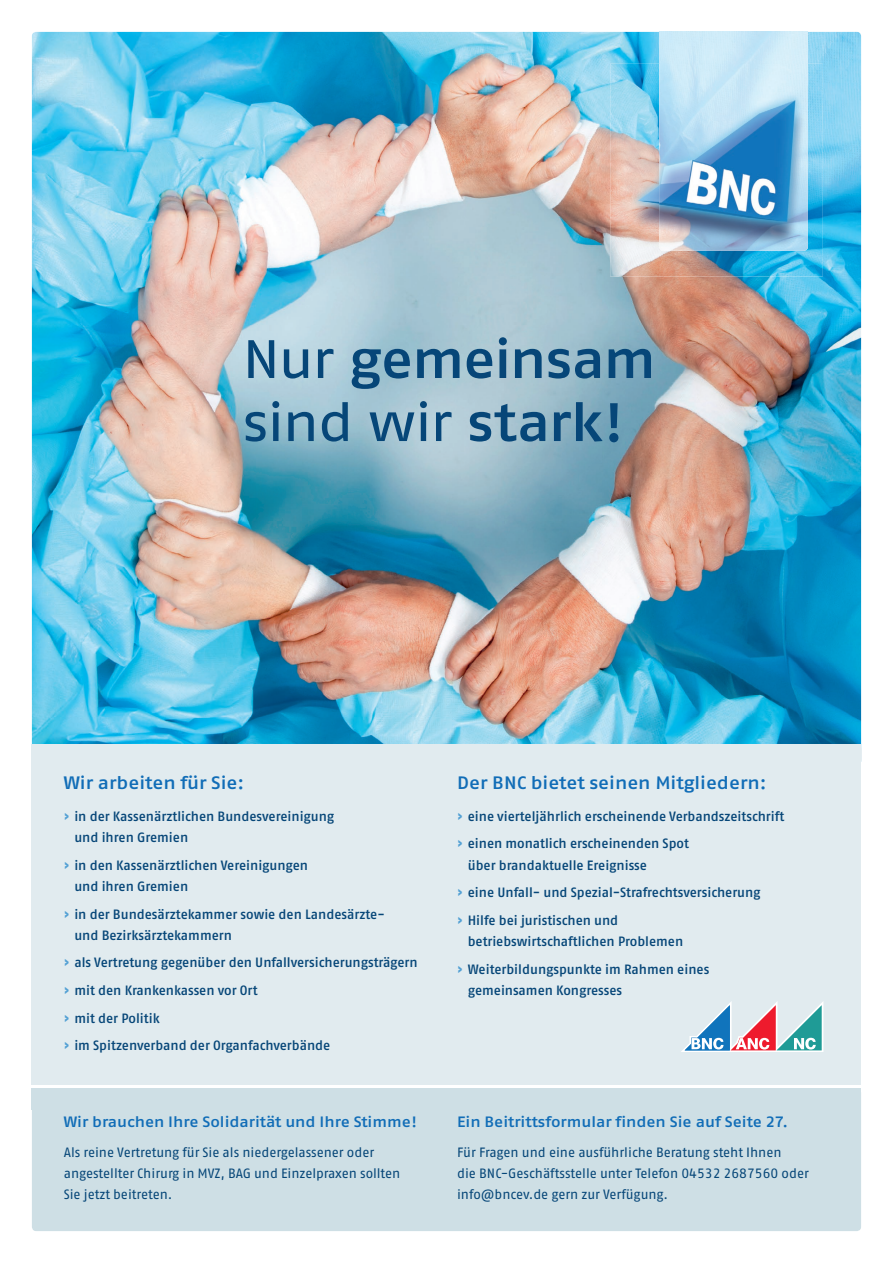
<style>
.page{position:relative;width:893px;height:1263px;background:#fff}
.page>*{position:absolute;margin:0;border:0;box-sizing:border-box;transform-origin:0 0}
.t1{font:54px/63px "Fago Ex Med Tf";letter-spacing:-.03em;color:#064678}
.t2{font:18px "Fago Ex Med Tf";color:#116db7}
.t3{font:15px "Fago Ex Med Tf";color:#116db7}
.t4{font:500 15px "Fago Ex Tf";color:#116db7}
.t5{font:13.5px/27.6px "Fago No Med Tf";letter-spacing:-.005em;color:#064678}
.t6{font:13.5px/21.3px "Fago No Regular Tf";letter-spacing:-.005em;color:#064678}
.s1{font-family:"Fago Ex Regular Tf"}
.s2{font-family:"Fago Ex Bold Tf";color:#52a0d4}
</style>
<div class="page">
<img style="left:32px;top:32px;width:829px;height:712px">
<svg style="left:659px;top:31px;width:149px;height:1px"></svg>
<img style="left:659px;top:32px;width:149px;height:219px">
<img style="left:610px;top:64px;width:53px;height:212px">
<img style="left:769px;top:64px;width:54px;height:212px">
<img style="left:663px;top:251px;width:107px;height:25px">
<div style="left:32px;top:1089px;width:829px;height:142px;background:#cedfe5;border-radius:4px"></div>
<div style="left:32px;top:1089px;width:829px;height:21px;background:#cedfe5"></div>
<div style="left:32px;top:744px;width:829px;height:340px;background:#e1ebef"></div>
<svg style="left:681px;top:1001px;width:142px;height:51px"></svg>
<p class="t1" style="left:242px;top:326px;width:415px"><span class="s1">Nur</span> gemeinsam <span class="s1">sind wir</span> stark !</p>
<p class="t2" style="left:64px;top:772px;width:182px">Wir arbeiten für Sie:</p>
<p class="t5" style="left:74px;top:805px;width:261px;line-height:21.3px;text-indent:-11px"><span class="s2">›</span> in der Kassenärztlichen Bundesvereinigung und ihren Gremien</p>
<p class="t5" style="left:74px;top:854px;width:235px;line-height:21.3px;text-indent:-11px"><span class="s2">›</span> in den Kassenärztlichen Vereinigungen und ihren Gremien</p>
<p class="t5" style="left:74px;top:903px;width:312px;line-height:21.3px;text-indent:-11px"><span class="s2">›</span> in der Bundesärztekammer sowie den Landesärzte&shy;und Bezirksärztekammern</p>
<p class="t5" style="left:64px;top:949px;width:355px"><span class="s2">›</span> als Vertretung gegenüber den Unfallversicherungsträgern <span class="s2">›</span> mit den Krankenkassen vor Ort<br><span class="s2">›</span> mit der Politik<br><span class="s2">›</span> im Spitzenverband der Organfachverbände</p>
<p class="t2" style="left:457px;top:772px;width:311px">Der BNC bietet seinen Mitgliedern:</p>
<p class="t5" style="left:457px;top:802px;width:329px"><span class="s2">›</span> eine vierteljährlich erscheinende Verbandszeitschrift <span class="s2">›</span> einen monatlich erscheinenden Spot</p>
<p class="t5" style="left:457px;top:851px;width:305px;text-indent:11px">über brandaktuelle Ereignisse<br><span class="s2">›</span> eine Unfall- und Spezial-Strafrechtsversicherung <span class="s2">›</span> Hilfe bei juristischen und</p>
<p class="t5" style="left:457px;top:927px;width:254px;text-indent:11px">betriebswirtschaftlichen Problemen<br><span class="s2">›</span> Weiterbildungspunkte im Rahmen eines</p>
<p class="t5" style="left:468px;top:976px;width:156px">gemeinsamen Kongresses</p>
<p class="t3" style="left:64px;top:1113px;width:355px">Wir brauchen Ihre Solidarität und Ihre Stimme !</p>
<p class="t6" style="left:64px;top:1141px;width:338px">Als reine Vertretung für Sie als niedergelassener oder angestellter Chirurg in MVZ, BAG und Einzelpraxen sollten<br>Sie jetzt beitreten.</p>
<p class="t6" style="left:457px;top:1141px;width:353px">Für Fragen und eine ausführliche Beratung steht Ihnen<br>die BNC-Geschäftsstelle unter Telefon 04532 2687560 oder info@bncev.de gern zur Verfügung.</p>
<p class="t4" style="left:457px;top:1113px;width:332px">Ein Beitrittsformular finden Sie auf Seite 27.</p>
</div>
